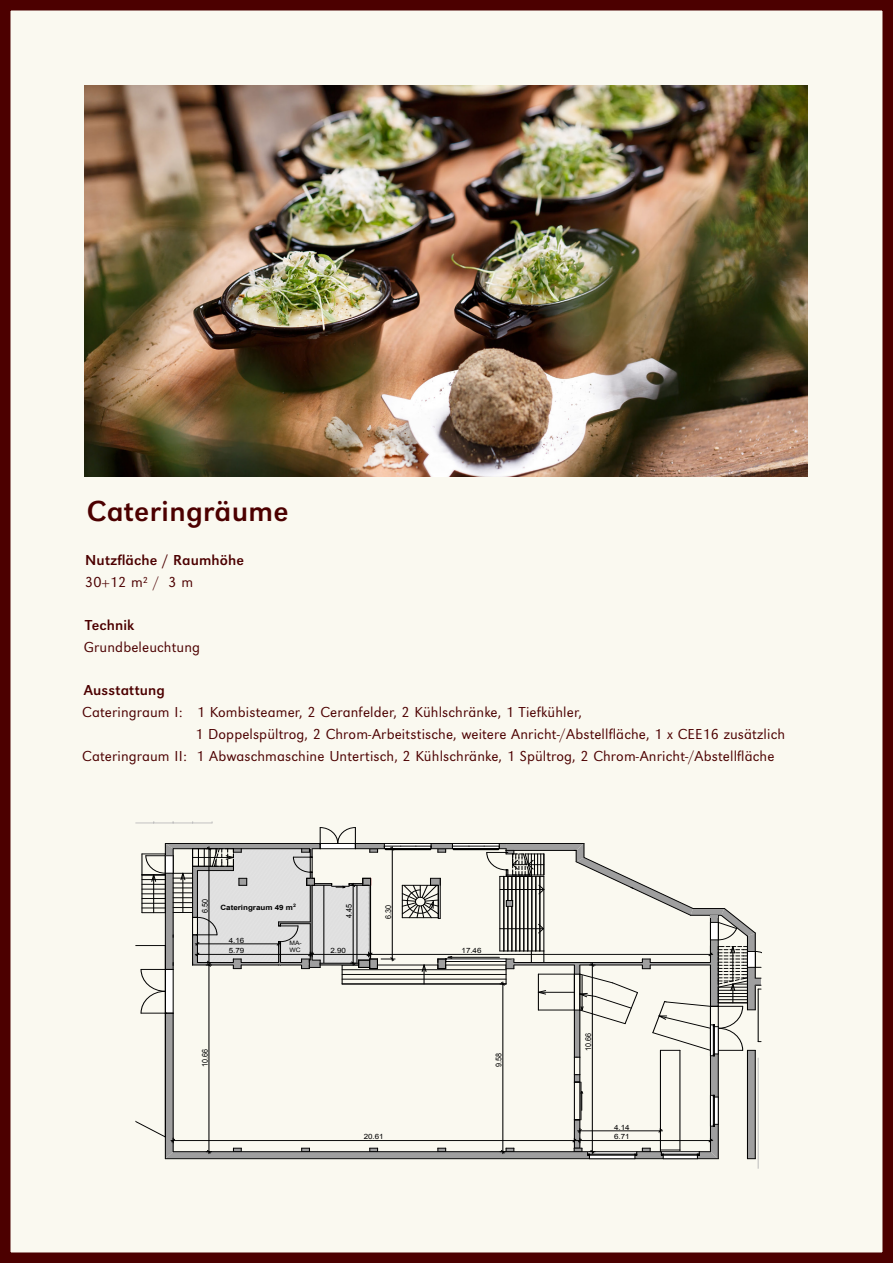
<style>
.page{position:relative;width:893px;height:1263px;background:#faf9f0}
.page>*{position:absolute;margin:0;border:0;box-sizing:border-box;transform-origin:0 0}
.Untertitel{font:30px "URW Grotesk";letter-spacing:.01em;color:#4c0000}
.Untertitel-2{font:300 15px/21.8px "URW Grotesk";letter-spacing:.01em;color:#4c0000}
.Untertitel-3{font:15px "URW Grotesk";letter-spacing:.01em;color:#4c0000}
.Grundtext{font:300 15px "URW Grotesk";color:#4c0000}
.t1{font:7.95px "Arial";letter-spacing:-.01em;color:#000;scale:.9 1}
.t2{font:7.2px "Arial";color:#000;scale:1.11 1}
.t3{font:700 7.2px "Arial";color:#000;scale:1.11 1}
.t4{font:6px/6.8px "Arial";color:#000;scale:1.11 1}
</style>
<div class="page">
<div style="left:0;top:0;width:893px;height:1263px;border:10px solid #4c0000"></div>
<hr style="left:758px;top:1058px;width:1px;height:111px;background:#bfbfbf">
<svg style="left:137px;top:823px;width:624px;height:336px"></svg>
<img style="left:85px;top:85px;width:722px;height:391px">
<p class="Untertitel" style="left:87px;top:494px;width:203px">Cateringräume</p>
<p class="Untertitel-3" style="left:85px;top:551px;width:160px">Nutzfläche / Raumhöhe</p>
<p class="Grundtext" style="left:85px;top:573px;width:109px">30+12 m² / 3 m</p>
<p class="Untertitel-3" style="left:85px;top:616px;width:51px">Technik</p>
<p class="Untertitel-2" style="left:84px;top:636px;width:118px">Grundbeleuchtung</p>
<p class="Untertitel-3" style="left:84px;top:682px;width:83px">Ausstattung</p>
<p class="Untertitel-2" style="left:195px;top:701px;width:591px;text-indent:-113px">Cateringraum I: 1 Kombisteamer, 2 Ceranfelder, 2 Kühlschränke, 1 Tiefkühler,<br>1 Doppelspültrog, 2 Chrom-Arbeitstische, weitere Anricht-/Abstellfläche, 1 x CEE16 zusätzlich</p>
<p class="Untertitel-2" style="left:82px;top:745px;width:694px">Cateringraum II: 1 Abwaschmaschine Untertisch, 2 Kühlschränke, 1 Spültrog, 2 Chrom-Anricht-/Abstellfläche</p>
<p class="t1" style="left:200px;top:913px;width:17px;rotate:-90deg">6.50</p>
<p class="t3" style="left:221px;top:903px;width:69px">Cateringraum 49 m<sup>2</sup></p>
<p class="t4" style="left:290px;top:940px;width:12px">MA-<br>WC</p>
<p class="t1" style="left:344px;top:918px;width:17px;rotate:-90deg">4.45</p>
<p class="t1" style="left:383px;top:918px;width:17px;rotate:-90deg">6.30</p>
<p class="t2" style="left:229px;top:936px;width:16px">4.16</p>
<p class="t2" style="left:229px;top:946px;width:16px">5.79</p>
<p class="t2" style="left:331px;top:946px;width:15px">2.90</p>
<p class="t2" style="left:462px;top:946px;width:19px">17.46</p>
<p class="t1" style="left:200px;top:1067px;width:21px;rotate:-90deg">10.66</p>
<p class="t1" style="left:494px;top:1067px;width:17px;rotate:-90deg">9.58</p>
<p class="t1" style="left:583px;top:1051px;width:21px;rotate:-90deg">10.66</p>
<p class="t2" style="left:614px;top:1122px;width:15px">4.14</p>
<p class="t2" style="left:364px;top:1132px;width:19px">20.61</p>
<p class="t2" style="left:614px;top:1132px;width:15px">6.71</p>
</div>
